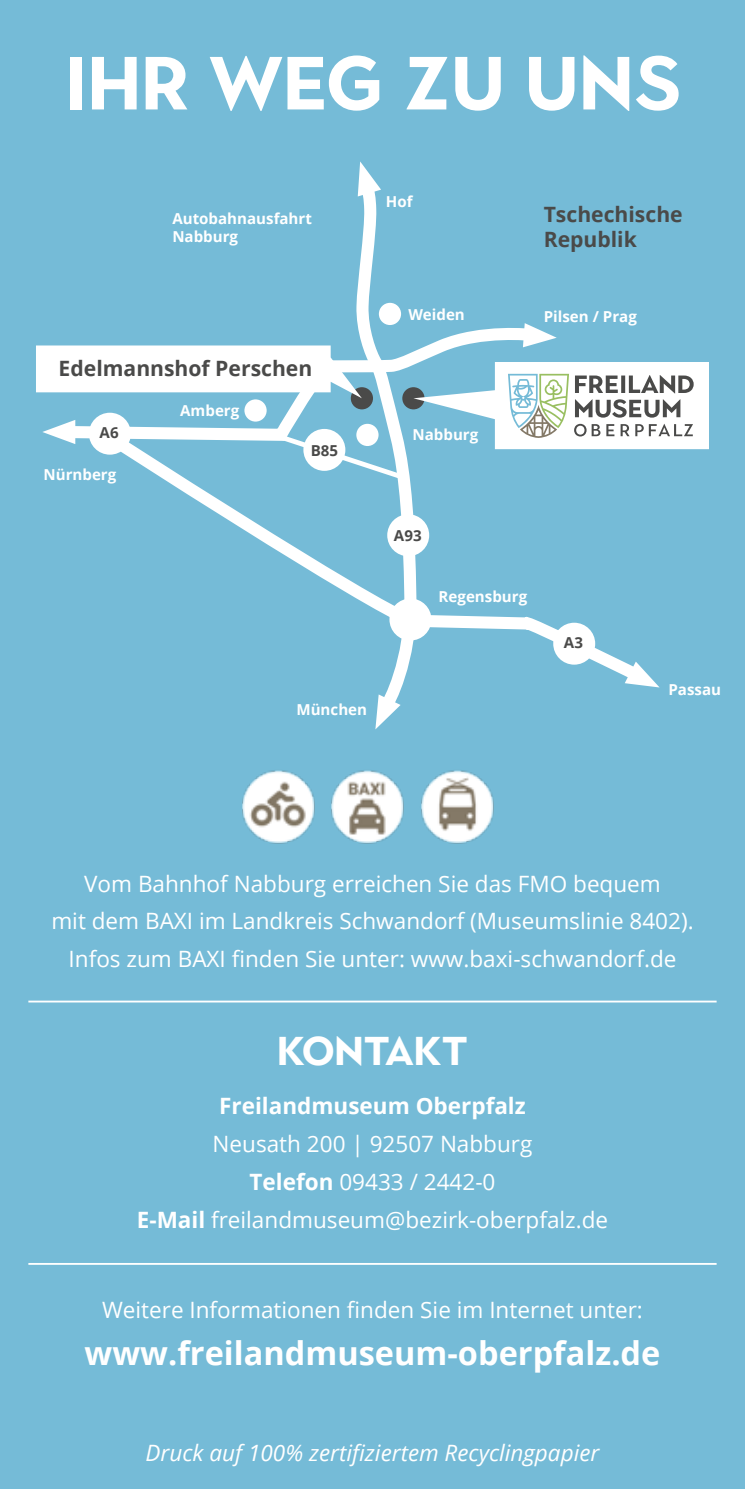
<style>
.page{position:relative;width:745px;height:1489px;background:#fff}
.page>*{position:absolute;margin:0;border:0;box-sizing:border-box;transform-origin:0 0}
.t1{font:700 75px "Town 10 Display";color:#fff}
.t2{font:700 40px "Town 10 Display";color:#fff}
.t3{font:700 32.5px "Open Sans";color:#fff}
.t4{font:22.5px/38px "Open Sans";color:#fff;text-align:center}
.t5{font:italic 22.5px "Open Sans";color:#fff}
.t6{font:700 22.5px "Open Sans";color:#fff}
.t7{font:700 21px/25.2px "Open Sans";color:#4a4a49}
.t8{font:700 15px/18px "Open Sans";color:#fff}
.t9{font:700 15px "Open Sans";color:#4a4a49}
.s1{font-weight:700}
</style>
<div class="page">
<div style="left:0;top:0;width:744px;height:1488px;background:#75bbd7"></div>
<svg style="left:36px;top:161px;width:672px;height:568px"></svg>
<hr style="left:28px;top:1000px;width:688px;height:2px;background:#fff">
<hr style="left:28px;top:1262px;width:688px;height:2px;background:#fff">
<img style="left:242px;top:770px;width:73px;height:74px">
<img style="left:331px;top:770px;width:73px;height:74px">
<img style="left:421px;top:770px;width:73px;height:74px">
<h1 class="t1" style="left:64px;top:40px;width:617px">IHR WEG ZU UNS</h1>
<p class="t8" style="left:172px;top:209px;width:141px">Autobahnausfahrt<br>Nabburg</p>
<p class="t8" style="left:385px;top:192px;width:28px">Hof</p>
<p class="t7" style="left:543px;top:201px;width:140px">Tschechische<br>Republik</p>
<p class="t7" style="left:59px;top:356px;width:255px">Edelmannshof Perschen</p>
<p class="t9" style="left:99px;top:422px;width:21px">A6</p>
<p class="t8" style="left:43px;top:465px;width:74px">Nürnberg</p>
<p class="t8" style="left:180px;top:401px;width:61px">Amberg</p>
<p class="t9" style="left:310px;top:439px;width:29px">B85</p>
<p class="t8" style="left:296px;top:700px;width:72px">München</p>
<p class="t8" style="left:408px;top:305px;width:58px">Weiden</p>
<p class="t8" style="left:543px;top:307px;width:95px">Pilsen / Prag</p>
<p class="t8" style="left:412px;top:425px;width:67px">Nabburg</p>
<p class="t9" style="left:393px;top:525px;width:29px">A93</p>
<p class="t8" style="left:438px;top:587px;width:90px">Regensburg</p>
<p class="t9" style="left:563px;top:632px;width:21px">A3</p>
<p class="t8" style="left:668px;top:680px;width:54px">Passau</p>
<p class="t4" style="left:51px;top:864px;width:643px">Vom Bahnhof Nabburg erreichen Sie das FMO bequem<br>mit dem BAXI im Landkreis Schwandorf (Museumslinie 8402).<br>Infos zum BAXI finden Sie unter: www.baxi-schwandorf.de</p>
<h2 class="t2" style="left:277px;top:1028px;width:192px">KONTAKT</h2>
<p class="t6" style="left:219px;top:1090px;width:308px">Freilandmuseum Oberpfalz</p>
<p class="t4" style="left:137px;top:1123px;width:472px">Neusath 200 | 92507 Nabburg<br><span class="s1">Telefon</span> 09433 / 2442-0<br><span class="s1">E-Mail</span> freilandmuseum@bezirk-oberpfalz.de</p>
<p class="t4" style="left:102px;top:1290px;width:542px">Weitere Informationen finden Sie im Internet unter:</p>
<h3 class="t3" style="left:84px;top:1329px;width:577px">www.freilandmuseum-oberpfalz.de</h3>
<p class="t5" style="left:145px;top:1436px;width:455px">Druck auf 100% zertifiziertem Recyclingpapier</p>
</div>
